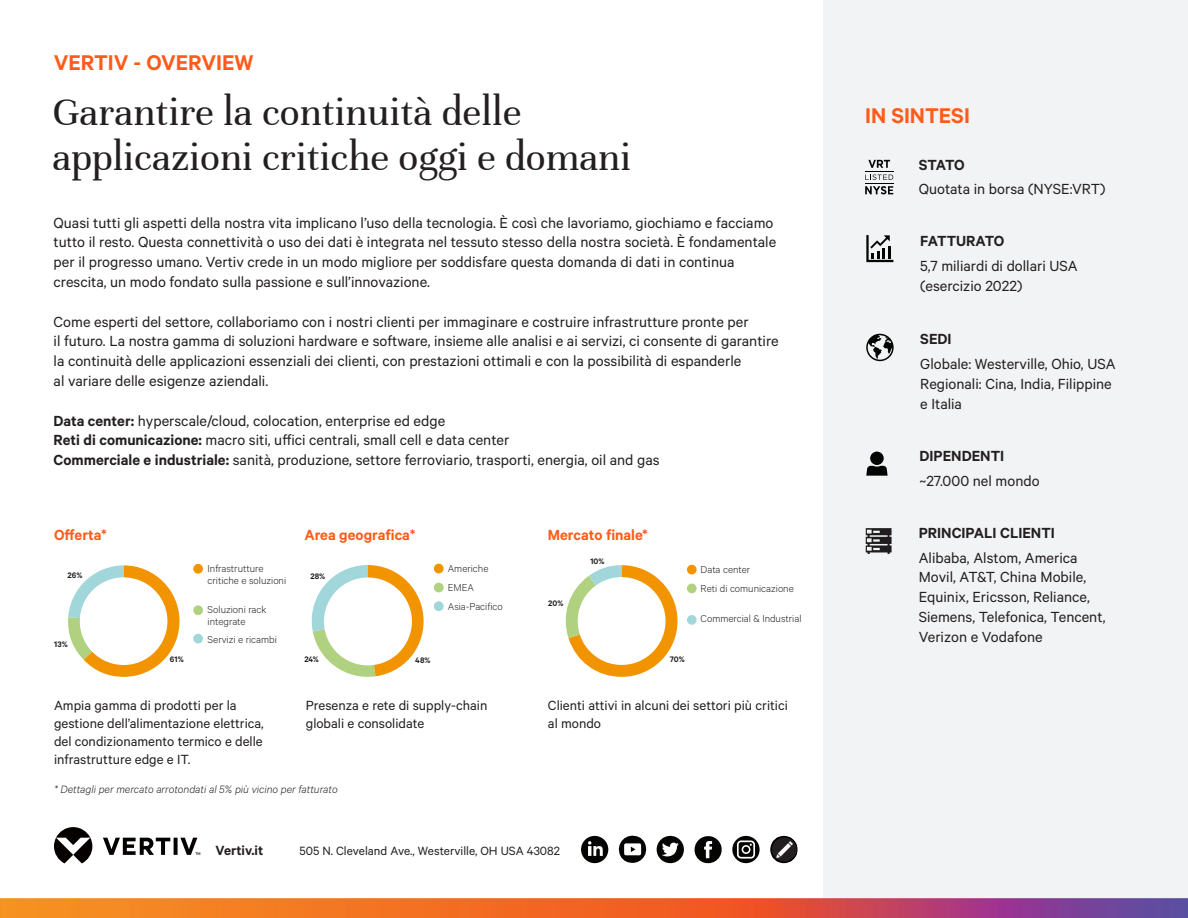
<style>
.page{position:relative;width:1188px;height:918px;background:#fff}
.page>*{position:absolute;margin:0;border:0;box-sizing:border-box;transform-origin:0 0}
.t1{font:42px/45px "Unna";color:#231f20}
.t2{font:600 24px "Calibre";color:#fe5b1b}
.t3{font:16.5px/19.8px "Calibre";color:#231f20}
.t4{font:600 16.5px "Calibre";color:#231f20}
.t5{font:600 16.5px "Calibre";color:#fe5b1b}
.t6{font:15px/18px "Calibre";color:#231f20}
.t7{font:600 15px "Calibre";color:#231f20}
.t8{font:13.5px "Calibre";color:#231f20}
.t9{font:italic 300 12px "Calibre";color:#231f20}
.t10{font:300 11.25px/12px "Calibre";color:#231f20}
.t11{font:600 9px "Calibre";color:#231f20}
.s1{font-weight:600}
</style>
<div class="page">
<div style="left:823px;top:0;width:365px;height:918px;background:#f2f3f4"></div>
<svg style="left:54px;top:827px;width:146px;height:36px"></svg>
<svg style="left:866px;top:334px;width:28px;height:27px"></svg>
<svg style="left:866px;top:235px;width:27px;height:27px"></svg>
<svg style="left:866px;top:528px;width:26px;height:26px"></svg>
<svg style="left:866px;top:452px;width:22px;height:24px"></svg>
<svg style="left:865px;top:160px;width:28px;height:34px"></svg>
<div style="left:193px;top:564px;width:10px;height:10px;background:#f29400;border-radius:50%"></div>
<div style="left:193px;top:605px;width:10px;height:10px;background:#b0d180;border-radius:50%"></div>
<div style="left:193px;top:634px;width:10px;height:10px;background:#a1d6db;border-radius:50%"></div>
<svg style="left:68px;top:565px;width:112px;height:112px"></svg>
<div style="left:80px;top:577px;width:87px;height:88px;background:#fff;border-radius:50%"></div>
<div style="left:434px;top:564px;width:10px;height:9px;background:#f29400;border-radius:50%"></div>
<div style="left:434px;top:583px;width:10px;height:9px;background:#b0d180;border-radius:50%"></div>
<div style="left:434px;top:601px;width:10px;height:10px;background:#a1d6db;border-radius:50%"></div>
<svg style="left:311px;top:565px;width:113px;height:112px"></svg>
<div style="left:324px;top:577px;width:88px;height:88px;background:#fff;border-radius:50%"></div>
<div style="left:687px;top:565px;width:10px;height:9px;background:#f29400;border-radius:50%"></div>
<div style="left:687px;top:584px;width:10px;height:9px;background:#b0d180;border-radius:50%"></div>
<div style="left:687px;top:615px;width:10px;height:10px;background:#a1d6db;border-radius:50%"></div>
<svg style="left:565px;top:565px;width:113px;height:112px"></svg>
<div style="left:578px;top:577px;width:88px;height:88px;background:#fff;border-radius:50%"></div>
<img style="left:0;top:899px;width:1188px;height:19px">
<svg style="left:581px;top:836px;width:27px;height:27px"></svg>
<svg style="left:619px;top:836px;width:27px;height:27px"></svg>
<svg style="left:657px;top:836px;width:27px;height:27px"></svg>
<svg style="left:695px;top:836px;width:27px;height:27px"></svg>
<svg style="left:732px;top:836px;width:28px;height:27px"></svg>
<svg style="left:770px;top:836px;width:28px;height:27px"></svg>
<div style="left:772px;top:838px;width:24px;height:23px;background:#231f20;border-radius:50%"></div>
<img style="left:773px;top:837px;width:24px;height:25px">
<img style="left:773px;top:838px;width:23px;height:23px">
<p class="t2" style="left:54px;top:48px;width:201px">VERTIV - OVERVIEW</p>
<p class="t1" style="left:52px;top:89px;width:580px">Garantire la continuità delle applicazioni critiche oggi e domani</p>
<p class="t3" style="left:54px;top:212px;width:724px">Quasi tutti gli aspetti della nostra vita implicano l’uso della tecnologia. È così che lavoriamo, giochiamo e facciamo tutto il resto. Questa connettività o uso dei dati è integrata nel tessuto stesso della nostra società. È fondamentale per il progresso umano. Vertiv crede in un modo migliore per soddisfare questa domanda di dati in continua crescita, un modo fondato sulla passione e sull’innovazione.</p>
<p class="t3" style="left:54px;top:311px;width:727px">Come esperti del settore, collaboriamo con i nostri clienti per immaginare e costruire infrastrutture pronte per<br>il futuro. La nostra gamma di soluzioni hardware e software, insieme alle analisi e ai servizi, ci consente di garantire la continuità delle applicazioni essenziali dei clienti, con prestazioni ottimali e con la possibilità di espanderle<br>al variare delle esigenze aziendali.</p>
<p class="t3" style="left:54px;top:410px;width:393px"><span class="s1">Data center:</span> hyperscale/cloud, colocation, enterprise ed edge</p>
<p class="t3" style="left:54px;top:430px;width:457px"><span class="s1">Reti di comunicazione:</span> macro siti, uffici centrali, small cell e data center</p>
<p class="t3" style="left:54px;top:450px;width:608px"><span class="s1">Commerciale e industriale:</span> sanità, produzione, settore ferroviario, trasporti, energia, oil and gas</p>
<p class="t5" style="left:54px;top:525px;width:54px">Offerta*</p>
<p class="t5" style="left:304px;top:525px;width:113px">Area geografica*</p>
<p class="t5" style="left:548px;top:525px;width:102px">Mercato finale*</p>
<p class="t11" style="left:591px;top:556px;width:16px">10%</p>
<p class="t10" style="left:208px;top:562px;width:80px">Infrastrutture critiche e soluzioni</p>
<p class="t10" style="left:701px;top:563px;width:51px">Data center</p>
<p class="t10" style="left:701px;top:582px;width:95px">Reti di comunicazione</p>
<p class="t10" style="left:701px;top:613px;width:102px">Commercial &amp; Industrial</p>
<p class="t10" style="left:448px;top:562px;width:42px">Americhe</p>
<p class="t10" style="left:448px;top:581px;width:28px">EMEA</p>
<p class="t10" style="left:448px;top:600px;width:56px">Asia-Pacifico</p>
<p class="t11" style="left:68px;top:570px;width:16px">26%</p>
<p class="t11" style="left:310px;top:570px;width:16px">28%</p>
<p class="t11" style="left:548px;top:598px;width:17px">20%</p>
<p class="t10" style="left:208px;top:603px;width:60px">Soluzioni rack integrate</p>
<p class="t10" style="left:208px;top:633px;width:71px">Servizi e ricambi</p>
<p class="t11" style="left:54px;top:639px;width:15px">13%</p>
<p class="t11" style="left:304px;top:654px;width:16px">24%</p>
<p class="t11" style="left:170px;top:654px;width:15px">61%</p>
<p class="t11" style="left:415px;top:654px;width:17px">48%</p>
<p class="t11" style="left:670px;top:654px;width:16px">70%</p>
<p class="t6" style="left:54px;top:696px;width:211px">Ampia gamma di prodotti per la gestione dell’alimentazione elettrica, del condizionamento termico e delle infrastrutture edge e IT.</p>
<p class="t6" style="left:306px;top:696px;width:183px">Presenza e rete di supply-chain</p>
<p class="t6" style="left:306px;top:714px;width:120px">globali e consolidate</p>
<p class="t9" style="left:54px;top:782px;width:285px">* Dettagli per mercato arrotondati al 5% più vicino per fatturato</p>
<p class="t6" style="left:548px;top:696px;width:241px">Clienti attivi in alcuni dei settori più critici al mondo</p>
<p class="t7" style="left:216px;top:842px;width:49px">Vertiv.it</p>
<p class="t8" style="left:299px;top:843px;width:262px">505 N. Cleveland Ave., Westerville, OH USA 43082</p>
<p class="t2" style="left:865px;top:101px;width:106px">IN SINTESI</p>
<p class="t4" style="left:919px;top:155px;width:47px">STATO</p>
<p class="t3" style="left:919px;top:179px;width:188px">Quotata in borsa (NYSE:VRT)</p>
<p class="t4" style="left:920px;top:231px;width:86px">FATTURATO</p>
<p class="t3" style="left:920px;top:256px;width:159px">5,7 miliardi di dollari USA (esercizio 2022)</p>
<p class="t4" style="left:920px;top:329px;width:33px">SEDI</p>
<p class="t3" style="left:920px;top:353px;width:197px">Globale: Westerville, Ohio, USA</p>
<p class="t3" style="left:920px;top:373px;width:193px">Regionali: Cina, India, Filippine e Italia</p>
<p class="t4" style="left:920px;top:446px;width:86px">DIPENDENTI</p>
<p class="t3" style="left:920px;top:470px;width:122px">~27.000 nel mondo</p>
<p class="t4" style="left:919px;top:523px;width:138px">PRINCIPALI CLIENTI</p>
<p class="t3" style="left:919px;top:547px;width:169px">Alibaba, Alstom, America<br>Movil, AT&amp;T, China Mobile,</p>
<p class="t3" style="left:919px;top:587px;width:188px">Equinix, Ericsson, Reliance,<br>Siemens, Telefonica, Tencent,<br>Verizon e Vodafone</p>
</div>
